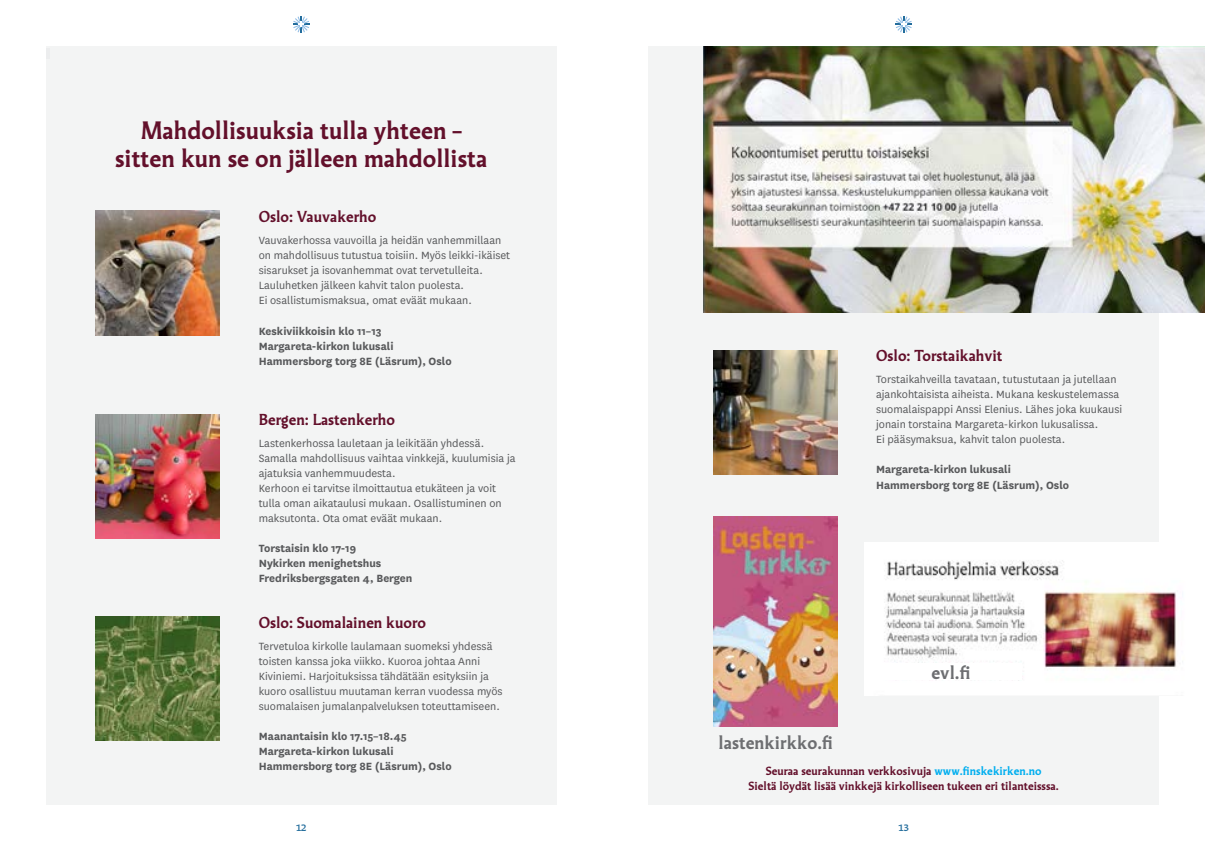
<style>
.page{position:relative;width:1205px;height:851px;background:#fff}
.page>*{position:absolute;margin:0;border:0;box-sizing:border-box;transform-origin:0 0}
.t1{font:700 23.75px/28.5px "Martti Display";color:#63102b;text-align:center}
.t2{font:700 17.5px "Martti";color:#6d6e71}
.t3{font:700 15px "Martti";color:#63102b}
.t4{font:12.25px/15px "National";color:#58595b}
.t5{font:700 12.25px/15px "National";color:#58595b}
.t6{font:700 11.25px/15px "Martti";color:#63102b;text-align:center}
.t7{font:700 8.75px "Martti Display";color:#236d9c}
.s1{color:#00aeef}
</style>
<div class="page">
<svg style="left:293px;top:16px;width:17px;height:17px"></svg>
<svg style="left:895px;top:16px;width:17px;height:17px"></svg>
<div style="left:648px;top:46px;width:511px;height:758px;background:#f3f4f4"></div>
<div style="left:46px;top:46px;width:510px;height:758px;background:#f3f4f4"></div>
<hr style="left:46px;top:48px;width:4px;height:11px;background:#ecedee">
<img style="left:96px;top:211px;width:124px;height:124px">
<img style="left:96px;top:616px;width:124px;height:124px">
<img style="left:96px;top:414px;width:124px;height:124px">
<img style="left:713px;top:350px;width:124px;height:124px">
<img style="left:714px;top:516px;width:124px;height:210px">
<img style="left:704px;top:46px;width:501px;height:266px">
<img style="left:864px;top:542px;width:314px;height:153px">
<div style="left:880px;top:662px;width:142px;height:17px;background:#fff"></div>
<h1 class="t1" style="left:115px;top:116px;width:374px">Mahdollisuuksia tulla yhteen – sitten kun se on jälleen mahdollista</h1>
<p class="t3" style="left:259px;top:207px;width:119px">Oslo: Vauvakerho</p>
<p class="t4" style="left:259px;top:232px;width:253px">Vauvakerhossa vauvoilla ja heidän vanhemmillaan on mahdollisuus tutustua toisiin. Myös leikki-ikäiset sisarukset ja isovanhemmat ovat tervetulleita.<br>Lauluhetken jälkeen kahvit talon puolesta.<br>Ei osallistumismaksua, omat eväät mukaan.</p>
<p class="t5" style="left:259px;top:322px;width:194px">Keskiviikkoisin klo 11–13<br>Margareta-kirkon lukusali<br>Hammersborg torg 8E (Läsrum), Oslo</p>
<p class="t3" style="left:259px;top:409px;width:138px">Bergen: Lastenkerho</p>
<p class="t4" style="left:259px;top:435px;width:258px">Lastenkerhossa lauletaan ja leikitään yhdessä.<br>Samalla mahdollisuus vaihtaa vinkkejä, kuulumisia ja ajatuksia vanhemmuudesta.<br>Kerhoon ei tarvitse ilmoittautua etukäteen ja voit tulla oman aikataulusi mukaan. Osallistuminen on maksutonta. Ota omat eväät mukaan.</p>
<p class="t5" style="left:259px;top:540px;width:155px">Torstaisin klo 17-19<br>Nykirken menighetshus<br>Fredriksbergsgaten 4, Bergen</p>
<p class="t3" style="left:259px;top:612px;width:169px">Oslo: Suomalainen kuoro</p>
<p class="t4" style="left:259px;top:638px;width:245px">Tervetuloa kirkolle laulamaan suomeksi yhdessä toisten kanssa joka viikko. Kuoroa johtaa Anni Kiviniemi. Harjoituksissa tähdätään esityksiin ja kuoro osallistuu muutaman kerran vuodessa myös suomalaisen jumalanpalveluksen toteuttamiseen.</p>
<p class="t5" style="left:259px;top:728px;width:194px">Maanantaisin klo 17.15–18.45<br>Margareta-kirkon lukusali<br>Hammersborg torg 8E (Läsrum), Oslo</p>
<p class="t3" style="left:876px;top:346px;width:128px">Oslo: Torstaikahvit</p>
<p class="t4" style="left:876px;top:371px;width:248px">Torstaikahveilla tavataan, tutustutaan ja jutellaan ajankohtaisista aiheista. Mukana keskustelemassa suomalaispappi Anssi Elenius. Lähes joka kuukausi jonain torstaina Margareta-kirkon lukusalissa.<br>Ei pääsymaksua, kahvit talon puolesta.</p>
<p class="t5" style="left:876px;top:461px;width:194px">Margareta-kirkon lukusali<br>Hammersborg torg 8E (Läsrum), Oslo</p>
<h2 class="t2" style="left:718px;top:730px;width:116px">lastenkirkko.fi</h2>
<h2 class="t2" style="left:931px;top:660px;width:41px">evl.fi</h2>
<p class="t6" style="left:748px;top:763px;width:312px">Seuraa seurakunnan verkkosivuja <span class="s1">www.finskekirken.no<br></span>Sieltä löydät lisää vinkkejä kirkolliseen tukeen eri tilanteisssa.</p>
<p class="t7" style="left:296px;top:822px;width:12px">12</p>
<p class="t7" style="left:898px;top:822px;width:12px">13</p>
</div>
